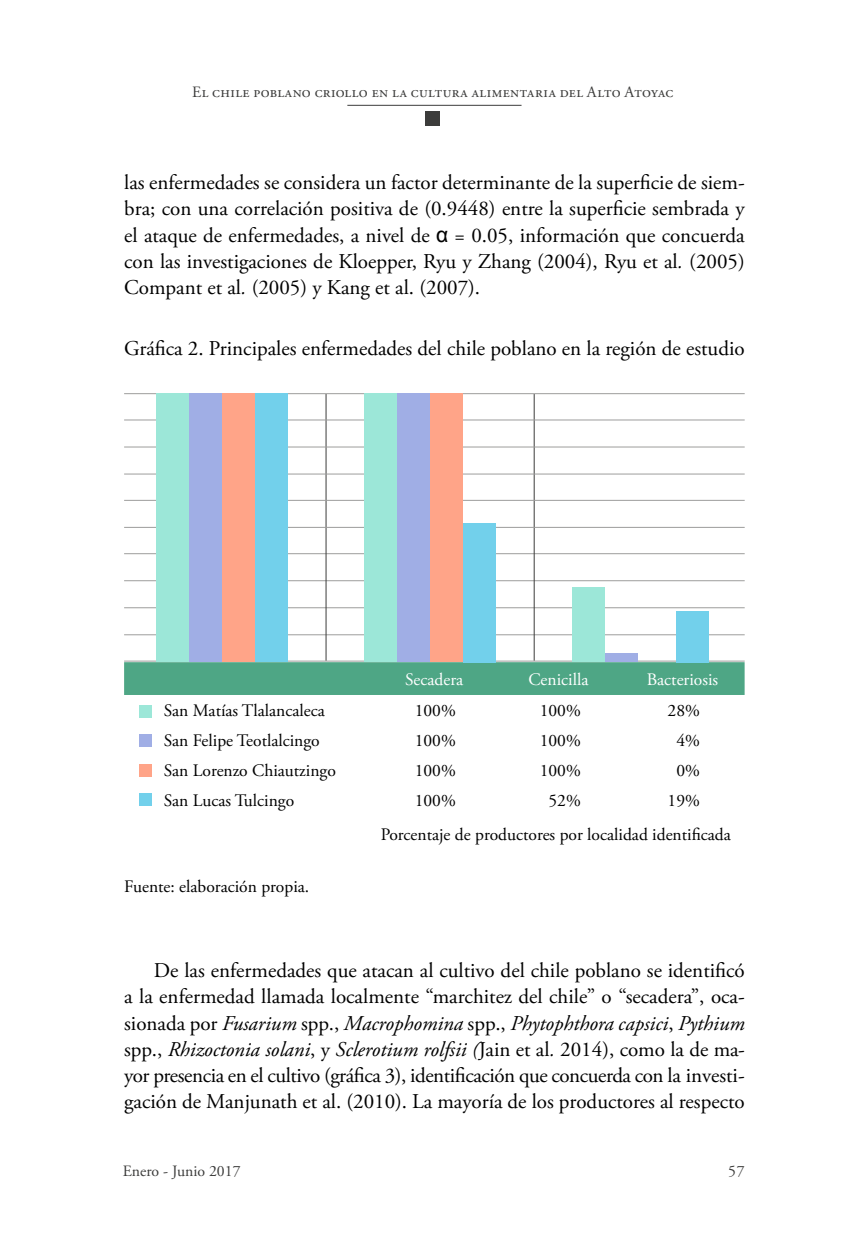
<style>
.page{position:relative;width:844px;height:1241px;background:#fff}
.page>*{position:absolute;margin:0;border:0;box-sizing:border-box;transform-origin:0 0}
.t1{font:21px/26.2px "Adobe Garamond Pro";color:#000;text-align:justify}
.t2{font:17.5px "Adobe Garamond Pro";color:#000}
.t3{font:17.5px "Adobe Garamond Pro";letter-spacing:-.005em;color:#fff}
.t4{font:15.75px "Adobe Garamond Pro";letter-spacing:.02em;color:#3c3c3b}
.t5{font:15.75px "Adobe Garamond Pro";color:#3c3c3b}
.s1{font-family:"Arial"}
.s2{font-style:italic}
</style>
<div class="page">
<hr style="left:347px;top:105px;width:174px;height:1px;background:#3c3c3b">
<div style="left:425px;top:111px;width:15px;height:15px;background:#3c3c3b"></div>
<hr style="left:124px;top:634px;width:620px;height:1px;background:#9d9d9c">
<hr style="left:124px;top:607px;width:620px;height:1px;background:#9d9d9c">
<hr style="left:124px;top:580px;width:620px;height:1px;background:#9d9d9c">
<hr style="left:124px;top:553px;width:620px;height:1px;background:#9d9d9c">
<hr style="left:533px;top:394px;width:1px;height:266px;background:#3c3c3b">
<hr style="left:325px;top:394px;width:1px;height:266px;background:#3c3c3b">
<hr style="left:124px;top:527px;width:620px;height:1px;background:#9d9d9c">
<hr style="left:124px;top:500px;width:620px;height:1px;background:#9d9d9c">
<hr style="left:124px;top:473px;width:620px;height:1px;background:#9d9d9c">
<hr style="left:124px;top:446px;width:620px;height:1px;background:#9d9d9c">
<hr style="left:124px;top:419px;width:620px;height:1px;background:#9d9d9c">
<hr style="left:124px;top:393px;width:620px;height:1px;background:#9d9d9c">
<div style="left:124px;top:662px;width:620px;height:33px;background:#4ea685"></div>
<hr style="left:124px;top:660px;width:620px;height:1px;background:#9d9d9c">
<div style="left:156px;top:393px;width:33px;height:269px;background:#9ce7d8"></div>
<div style="left:189px;top:393px;width:33px;height:269px;background:#a0aee5"></div>
<div style="left:222px;top:393px;width:33px;height:269px;background:#ffa488"></div>
<div style="left:397px;top:393px;width:33px;height:269px;background:#a0aee5"></div>
<div style="left:255px;top:393px;width:33px;height:269px;background:#72d0eb"></div>
<div style="left:430px;top:393px;width:33px;height:269px;background:#ffa488"></div>
<div style="left:463px;top:523px;width:33px;height:139px;background:#72d0eb"></div>
<div style="left:572px;top:587px;width:33px;height:75px;background:#9ce7d8"></div>
<div style="left:605px;top:653px;width:33px;height:9px;background:#a0aee5"></div>
<div style="left:676px;top:611px;width:33px;height:51px;background:#72d0eb"></div>
<div style="left:364px;top:393px;width:33px;height:269px;background:#9ce7d8"></div>
<div style="left:139px;top:704px;width:13px;height:13px;background:#9ce7d8"></div>
<div style="left:139px;top:734px;width:13px;height:13px;background:#a0aee5"></div>
<div style="left:139px;top:764px;width:13px;height:12px;background:#ffa488"></div>
<div style="left:139px;top:792px;width:13px;height:13px;background:#72d0eb"></div>
<p class="t4" style="left:192px;top:83px;width:482px">El chile poblano criollo en la cultura alimentaria del Alto Atoyac</p>
<p class="t1" style="left:124px;top:170px;width:622px">las enfermedades se considera un factor determinante de la superficie de siem&shy;bra; con una correlación positiva de (0.9448) entre la superficie sembrada y el ataque de enfermedades, a nivel de <span class="s1">α</span> = 0.05, información que concuerda con las investigaciones de Kloepper, Ryu y Zhang (2004), Ryu et al<span class="s2">.</span> (2005)<br>Compant et al<span class="s2">.</span> (2005) y Kang et al. (2007).</p>
<p class="t1" style="left:124px;top:336px;width:622px">Gráfica 2. Principales enfermedades del chile poblano en la región de estudio</p>
<p class="t3" style="left:405px;top:668px;width:60px">Secadera</p>
<p class="t3" style="left:528px;top:668px;width:62px">Cenicilla</p>
<p class="t3" style="left:646px;top:668px;width:73px">Bacteriosis</p>
<p class="t2" style="left:164px;top:700px;width:163px">San Matías Tlalancaleca</p>
<p class="t2" style="left:414px;top:700px;width:43px">100%</p>
<p class="t2" style="left:539px;top:700px;width:43px">100%</p>
<p class="t2" style="left:667px;top:700px;width:34px">28%</p>
<p class="t2" style="left:164px;top:729px;width:157px">San Felipe Teotlalcingo</p>
<p class="t2" style="left:414px;top:729px;width:43px">100%</p>
<p class="t2" style="left:539px;top:729px;width:43px">100%</p>
<p class="t2" style="left:676px;top:729px;width:25px">4%</p>
<p class="t2" style="left:164px;top:759px;width:173px">San Lorenzo Chiautzingo</p>
<p class="t2" style="left:414px;top:759px;width:43px">100%</p>
<p class="t2" style="left:539px;top:759px;width:43px">100%</p>
<p class="t2" style="left:676px;top:759px;width:25px">0%</p>
<p class="t2" style="left:164px;top:789px;width:132px">San Lucas Tulcingo</p>
<p class="t2" style="left:414px;top:789px;width:43px">100%</p>
<p class="t2" style="left:548px;top:789px;width:34px">52%</p>
<p class="t2" style="left:667px;top:789px;width:34px">19%</p>
<p class="t2" style="left:124px;top:876px;width:187px">Fuente: elaboración propia.</p>
<p class="t2" style="left:380px;top:823px;width:352px">Porcentaje de productores por localidad identificada</p>
<p class="t1" style="left:124px;top:957px;width:622px;text-indent:30px">De las enfermedades que atacan al cultivo del chile poblano se identificó a la enfermedad llamada localmente “marchitez del chile” o “secadera”, oca&shy;sionada por <span class="s2">Fusarium</span> spp., <span class="s2">Macrophomina</span> spp., <span class="s2">Phytophthora capsici</span>, <span class="s2">Pythium </span>spp., <span class="s2">Rhizoctonia solani</span>, y <span class="s2">Sclerotium rolfsii (</span>Jain et al<span class="s2">.</span> 2014), como la de ma&shy;yor presencia en el cultivo (gráfica 3), identificación que concuerda con la investi&shy;gación de Manjunath et al. (2010). La mayoría de los productores al respecto</p>
<p class="t5" style="left:123px;top:1161px;width:119px">Enero - Junio 2017</p>
<p class="t4" style="left:728px;top:1161px;width:18px">57</p>
</div>
